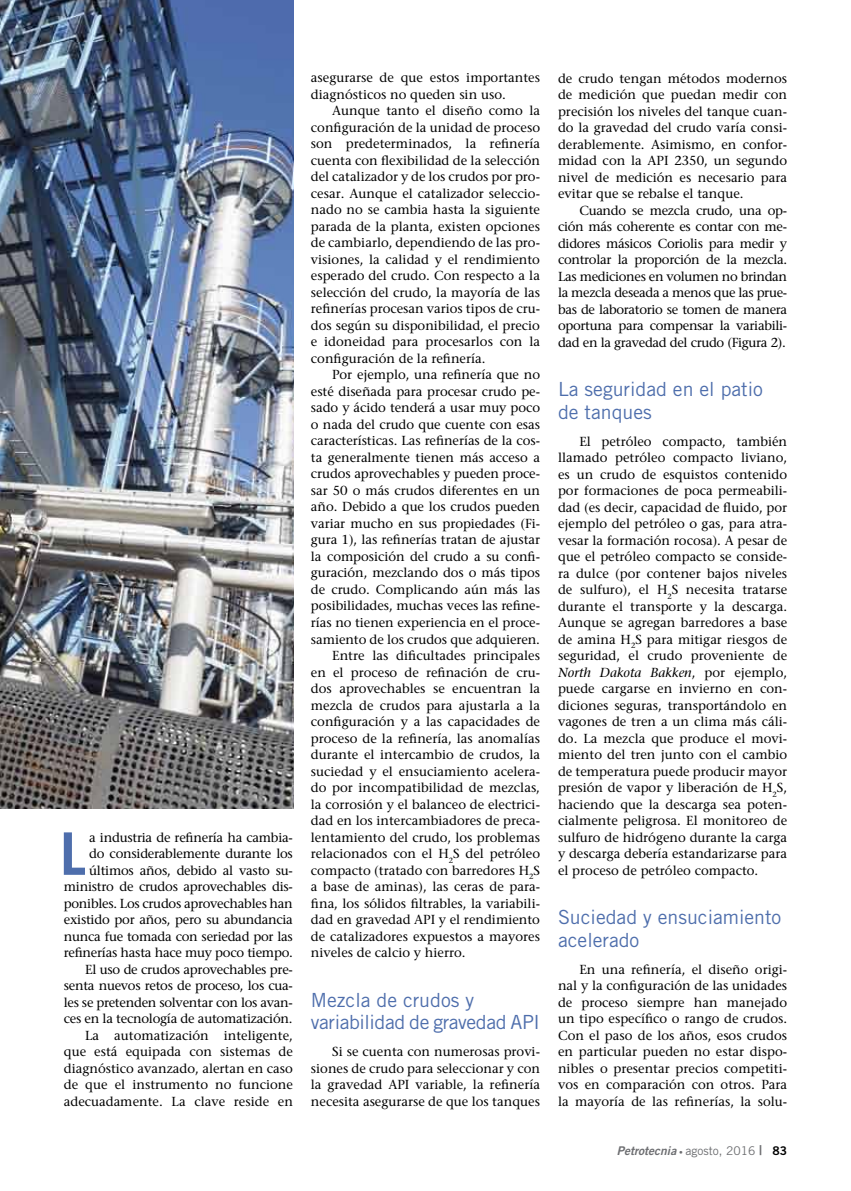
<style>
.page{position:relative;width:851px;height:1191px;background:#fff}
.page>*{position:absolute;margin:0;border:0;box-sizing:border-box;transform-origin:0 0}
.t1{font:700 58.8px "Trade Gothic";color:#4e6eac}
.t2{font:19.5px/22.5px "Trade Gothic";color:#4e6eac}
.t3{font:19.5px/22.5px "Trade Gothic";letter-spacing:-.02em;color:#4e6eac}
.t4{font:13.05px/16.5px "Stone Serif";color:#000;text-align:justify}
.t5{font:13.05px/16.5px "Stone Serif";letter-spacing:-.02em;color:#000;text-align:right}
.t6{font:italic 12px "Trade Gothic Bold Two";color:#6d6e71}
.s1{font-style:italic}
.s2{font-style:normal;font-size:7.5px}
.s3{font-family:"Trade Gothic";font-style:normal}
.s4{font-style:normal;font-size:13.5px}
.s5{font-style:normal;color:#000}
</style>
<div class="page">
<img style="left:0;top:0;width:293px;height:808px">
<p class="t5" style="left:64px;top:829px;width:230px">a industria de refinería ha cambia-<br>do considerablemente durante los últimos años, debido al vasto su&shy;ministro de crudos aprovechables dis&shy;ponibles. Los crudos aprovechables han existido por años, pero su abundancia nunca fue tomada con seriedad por las refinerías hasta hace muy poco tiempo.<br>El uso de crudos aprovechables pre&shy;senta nuevos retos de proceso, los cua&shy;les se pretenden solventar con los avan&shy;ces en la tecnología de automatización.<br>La automatización inteligente, que está equipada con sistemas de diagnóstico avanzado, alertan en caso de que el instrumento no funcione adecuadamente. La clave reside en</p>
<h1 class="t1" style="left:60px;top:817px;width:28px">L</h1>
<p class="t4" style="left:311px;top:70px;width:230px">asegurarse de que estos importantes diagnósticos no queden sin uso.</p>
<p class="t4" style="left:311px;top:103px;width:230px;text-indent:21px">Aunque tanto el diseño como la configuración de la unidad de proceso son predeterminados, la refinería cuenta con flexibilidad de la selección del catalizador y de los crudos por pro&shy;cesar. Aunque el catalizador seleccio&shy;nado no se cambia hasta la siguiente parada de la planta, existen opciones de cambiarlo, dependiendo de las pro&shy;visiones, la calidad y el rendimiento esperado del crudo. Con respecto a la selección del crudo, la mayoría de las refinerías procesan varios tipos de cru&shy;dos según su disponibilidad, el precio e idoneidad para procesarlos con la configuración de la refinería.</p>
<p class="t4" style="left:332px;top:366px;width:209px">Por ejemplo, una refinería que no</p>
<p class="t4" style="left:311px;top:383px;width:230px">esté diseñada para procesar crudo pe-</p>
<p class="t4" style="left:311px;top:399px;width:230px">sado y ácido tenderá a usar muy poco</p>
<p class="t4" style="left:311px;top:416px;width:230px">o nada del crudo que cuente con esas</p>
<p class="t4" style="left:311px;top:432px;width:230px">características. Las refinerías de la cos-</p>
<p class="t4" style="left:311px;top:449px;width:230px">ta generalmente tienen más acceso a</p>
<p class="t4" style="left:311px;top:465px;width:230px">crudos aprovechables y pueden proce-</p>
<p class="t4" style="left:311px;top:482px;width:230px">sar 50 o más crudos diferentes en un</p>
<p class="t4" style="left:311px;top:498px;width:230px">año. Debido a que los crudos pueden</p>
<p class="t4" style="left:311px;top:515px;width:230px">variar mucho en sus propiedades (Fi-</p>
<p class="t4" style="left:311px;top:531px;width:230px">gura 1), las refinerías tratan de ajustar</p>
<p class="t4" style="left:311px;top:548px;width:230px">la composición del crudo a su confi-</p>
<p class="t4" style="left:311px;top:564px;width:230px">guración, mezclando dos o más tipos</p>
<p class="t4" style="left:311px;top:581px;width:230px">de crudo. Complicando aún más las</p>
<p class="t4" style="left:311px;top:597px;width:230px">posibilidades, muchas veces las refine-</p>
<p class="t4" style="left:311px;top:614px;width:230px">rías no tienen experiencia en el proce-</p>
<p class="t4" style="left:311px;top:630px;width:230px">samiento de los crudos que adquieren.</p>
<p class="t4" style="left:332px;top:647px;width:209px">Entre las dificultades principales</p>
<p class="t4" style="left:311px;top:663px;width:230px">en el proceso de refinación de cru-</p>
<p class="t4" style="left:311px;top:680px;width:230px">dos aprovechables se encuentran la</p>
<p class="t4" style="left:311px;top:696px;width:230px">mezcla de crudos para ajustarla a la</p>
<p class="t4" style="left:311px;top:713px;width:230px">configuración y a las capacidades de</p>
<p class="t4" style="left:311px;top:729px;width:230px">proceso de la refinería, las anomalías</p>
<p class="t4" style="left:311px;top:746px;width:230px">durante el intercambio de crudos, la</p>
<p class="t4" style="left:311px;top:762px;width:230px">suciedad y el ensuciamiento acelera-</p>
<p class="t4" style="left:311px;top:779px;width:230px">do por incompatibilidad de mezclas,</p>
<p class="t4" style="left:311px;top:795px;width:230px">la corrosión y el balanceo de electrici-</p>
<p class="t4" style="left:311px;top:812px;width:230px">dad en los intercambiadores de preca-</p>
<p class="t4" style="left:311px;top:828px;width:230px">lentamiento del crudo, los problemas</p>
<p class="t4" style="left:311px;top:845px;width:230px">relacionados con el H<sub>2</sub>S del petróleo</p>
<p class="t4" style="left:311px;top:862px;width:230px">compacto (tratado con barredores H<sub>2</sub>S</p>
<p class="t4" style="left:311px;top:878px;width:230px">a base de aminas), las ceras de para-</p>
<p class="t4" style="left:311px;top:895px;width:230px">fina, los sólidos filtrables, la variabili-</p>
<p class="t4" style="left:311px;top:911px;width:230px">dad en gravedad API y el rendimiento</p>
<p class="t4" style="left:311px;top:928px;width:230px">de catalizadores expuestos a mayores</p>
<p class="t4" style="left:311px;top:944px;width:156px">niveles de calcio y hierro.</p>
<h2 class="t3" style="left:311px;top:988px;width:230px">Mezcla de crudos y variabilidad de gravedad API</h2>
<p class="t4" style="left:311px;top:1043px;width:230px;text-indent:21px">Si se cuenta con numerosas provi&shy;siones de crudo para seleccionar y con la gravedad API variable, la refinería necesita asegurarse de que los tanques</p>
<p class="t4" style="left:558px;top:70px;width:230px">de crudo tengan métodos modernos de medición que puedan medir con precisión los niveles del tanque cuan&shy;do la gravedad del crudo varía consi&shy;derablemente. Asimismo, en confor&shy;midad con la API 2350, un segundo nivel de medición es necesario para evitar que se rebalse el tanque.</p>
<p class="t4" style="left:558px;top:202px;width:230px;text-indent:21px">Cuando se mezcla crudo, una op&shy;ción más coherente es contar con me&shy;didores másicos Coriolis para medir y controlar la proporción de la mezcla.<br>Las mediciones en volumen no brindan la mezcla deseada a menos que las prue&shy;bas de laboratorio se tomen de manera oportuna para compensar la variabili&shy;dad en la gravedad del crudo (Figura 2).</p>
<h2 class="t2" style="left:558px;top:378px;width:206px">La seguridad en el patio de tanques</h2>
<p class="t4" style="left:558px;top:433px;width:230px;text-indent:21px">El petróleo compacto, también llamado petróleo compacto liviano, es un crudo de esquistos contenido por formaciones de poca permeabili&shy;dad (es decir, capacidad de fluido, por ejemplo del petróleo o gas, para atra&shy;vesar la formación rocosa). A pesar de que el petróleo compacto se conside&shy;ra dulce (por contener bajos niveles de sulfuro), el H<sub>2</sub>S necesita tratarse durante el transporte y la descarga.<br>Aunque se agregan barredores a base de amina H<sub>2</sub>S para mitigar riesgos de seguridad, el crudo proveniente de <span class="s1">North Dakota Bakken</span>, por ejemplo, puede cargarse en invierno en con&shy;diciones seguras, transportándolo en vagones de tren a un clima más cáli&shy;do. La mezcla que produce el movi&shy;miento del tren junto con el cambio de temperatura puede producir mayor presión de vapor y liberación de H<sub>2</sub>S, haciendo que la descarga sea poten&shy;cialmente peligrosa. El monitoreo de sulfuro de hidrógeno durante la carga y descarga debería estandarizarse para el proceso de petróleo compacto.</p>
<h2 class="t2" style="left:558px;top:906px;width:225px">Suciedad y ensuciamiento acelerado</h2>
<p class="t4" style="left:558px;top:961px;width:230px;text-indent:21px">En una refinería, el diseño origi&shy;nal y la configuración de las unidades de proceso siempre han manejado un tipo específico o rango de crudos.<br>Con el paso de los años, esos crudos en particular pueden no estar dispo&shy;nibles o presentar precios competiti&shy;vos en comparación con otros. Para la mayoría de las refinerías, la solu-</p>
<p class="t6" style="left:617px;top:1143px;width:172px">Petrotecnia <span class="s2">•</span> <span class="s3">agosto, 2016</span> <span class="s4">|</span> <span class="s5">83</span></p>
</div>
